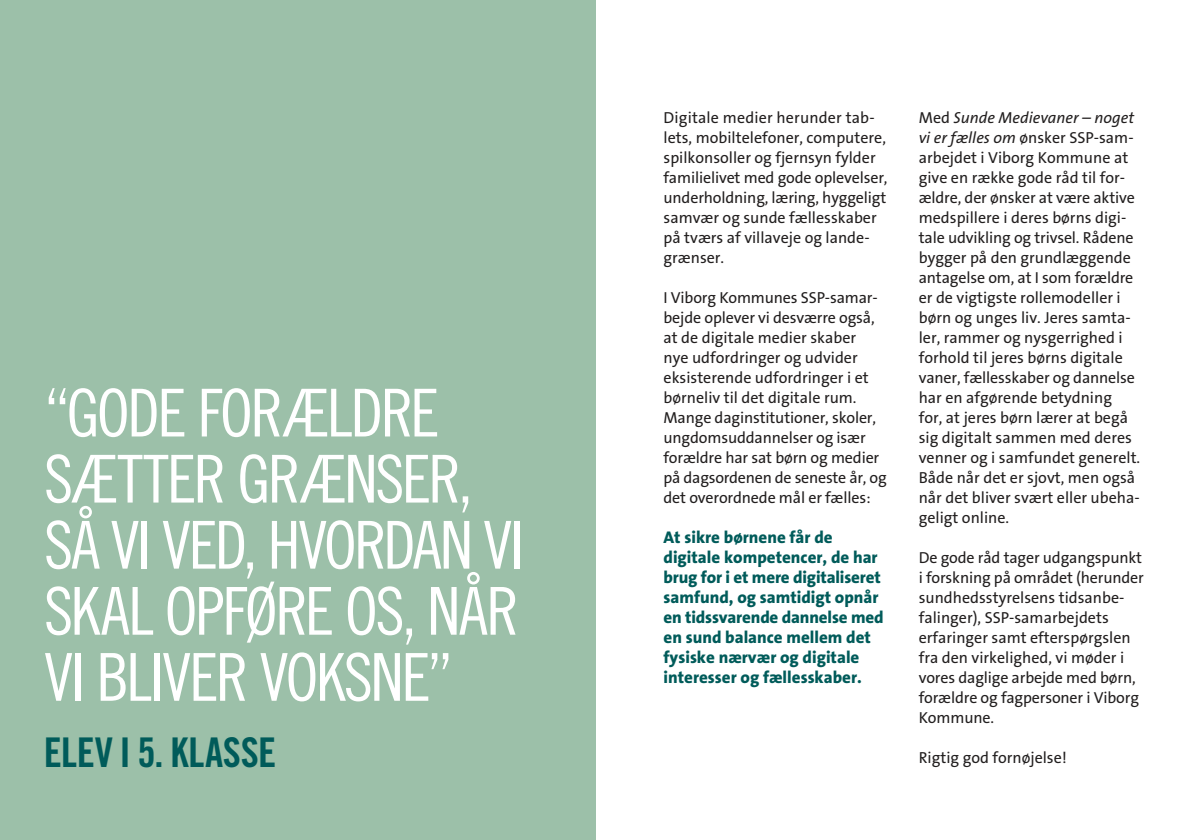
<style>
.page{position:relative;width:1191px;height:840px;background:#fff}
.page>*{position:absolute;margin:0;border:0;box-sizing:border-box;transform-origin:0 0}
.t1{font:66px/66px "Trade Gothic LT Std Cn 18";letter-spacing:-.035em;color:#fff}
.t2{font:40.8px "Trade Gothic LT Std Bd Cn 20";letter-spacing:-.005em;color:#005b5a}
.t3{font:800 17px/20px "The Sans B8";color:#005b5a}
.t4{font:16px/20px "The Sans B5 Plain";color:#221f1f}
.s1{font-style:italic}
</style>
<div class="page">
<div style="left:0;top:0;width:595px;height:839px;background:#9cc0a9"></div>
<h1 class="t1" style="left:44px;top:377px;width:482px">“GODE FORÆLDRE<br>SÆTTER GRÆNSER,<br>SÅ VI VED, HVORDAN VI<br>SKAL OPFØRE OS, NÅR<br>VI BLIVER VOKSNE”</h1>
<h2 class="t2" style="left:44px;top:727px;width:234px">ELEV I 5. KLASSE</h2>
<p class="t4" style="left:663px;top:108px;width:225px">Digitale medier herunder tab&shy;lets, mobiltelefoner, computere, spilkonsoller og fjernsyn fylder familielivet med gode oplevelser, underholdning, læring, hyggeligt samvær og sunde fællesskaber på tværs af villaveje og lande&shy;grænser.</p>
<p class="t4" style="left:663px;top:288px;width:225px">I Viborg Kommunes SSP-samar&shy;bejde oplever vi desværre også, at de digitale medier skaber<br>nye udfordringer og udvider eksisterende udfordringer i et børneliv til det digitale rum.<br>Mange daginstitutioner, skoler, ungdomsuddannelser og især forældre har sat børn og medier på dagsordenen de seneste år, og det overordnede mål er fælles:</p>
<p class="t3" style="left:663px;top:528px;width:221px">At sikre børnene får de digitale kompetencer, de har brug for i et mere digitaliseret samfund, og samtidigt opnår en tidssvarende dannelse med en sund balance mellem det fysiske nærvær og digitale interesser og fællesskaber.</p>
<p class="t4" style="left:918px;top:108px;width:223px">Med <span class="s1">Sunde Medievaner – noget vi er fælles om</span> ønsker SSP-sam&shy;arbejdet i Viborg Kommune at give en række gode råd til for&shy;ældre, der ønsker at være aktive medspillere i deres børns digi&shy;tale udvikling og trivsel. Rådene bygger på den grundlæggende antagelse om, at I som forældre er de vigtigste rollemodeller i børn og unges liv. Jeres samta&shy;ler, rammer og nysgerrighed i forhold til jeres børns digitale vaner, fællesskaber og dannelse har en afgørende betydning<br>for, at jeres børn lærer at begå sig digitalt sammen med deres venner og i samfundet generelt.<br>Både når det er sjovt, men også når det bliver svært eller ubeha&shy;geligt online.</p>
<p class="t4" style="left:918px;top:548px;width:227px">De gode råd tager udgangspunkt i forskning på området (herunder sundhedsstyrelsens tidsanbe&shy;falinger), SSP-samarbejdets erfaringer samt efterspørgslen fra den virkelighed, vi møder i vores daglige arbejde med børn, forældre og fagpersoner i Viborg<br>Kommune.</p>
<p class="t4" style="left:918px;top:748px;width:150px">Rigtig god fornøjelse!</p>
</div>
